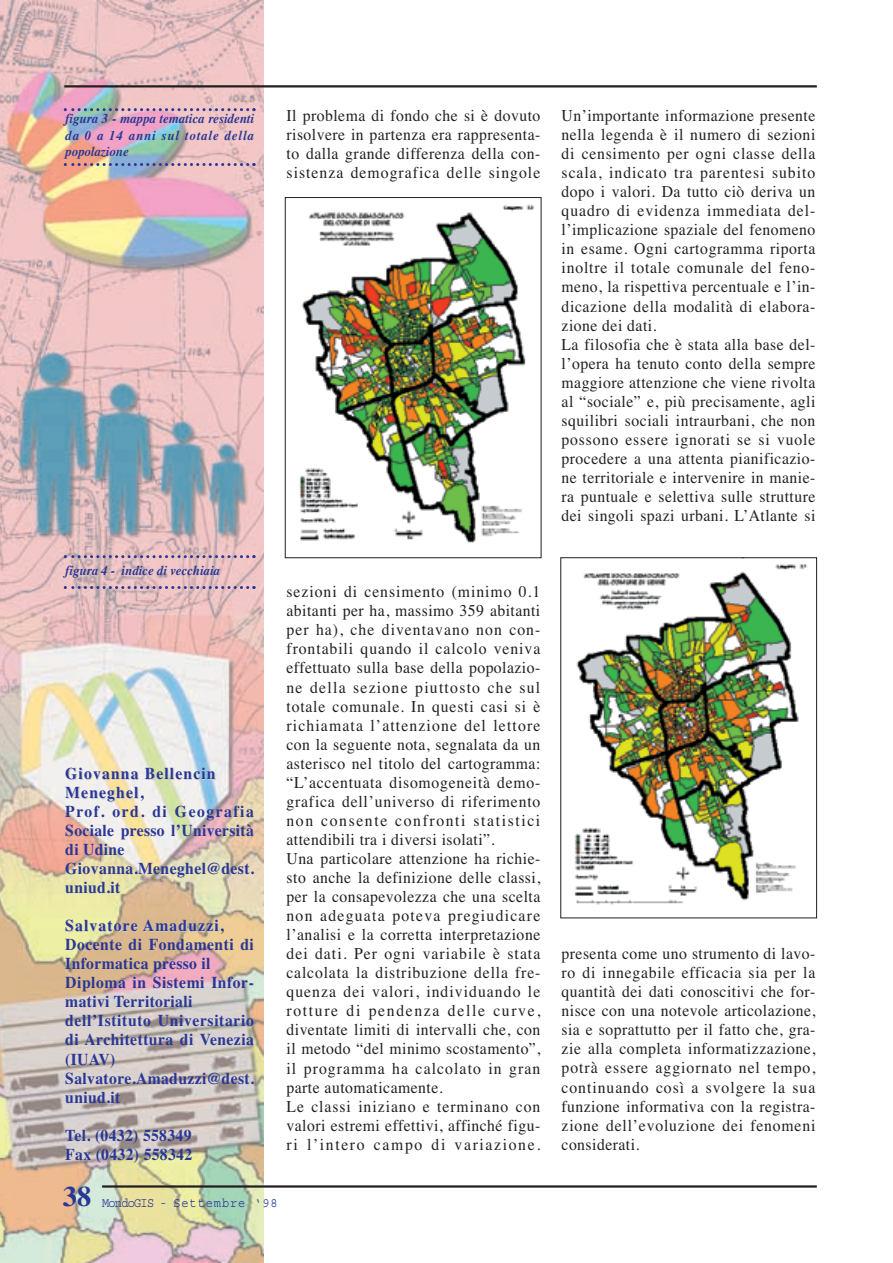
<style>
.page{position:relative;width:893px;height:1263px;background:#fff}
.page>*{position:absolute;margin:0;border:0;box-sizing:border-box;transform-origin:0 0}
.t1{font:16.5px/19px "Times";letter-spacing:.035em;color:#231f20;text-align:justify;scale:.95 1}
.t2{font:700 16.5px/18.9px "Times";letter-spacing:.025em;color:#293795;scale:.95 1}
.t3{font:italic 700 13.5px/16.5px "Times";color:#293795;text-align:justify;scale:.95 1}
.t4{font:13.5px "Courier";letter-spacing:.08em;color:#293795;scale:.88 1}
.s1{color:#ccc}
.s2{font-family:"Times";font-weight:700;font-size:28.5px}
</style>
<div class="page">
<img style="left:0;top:0;width:264px;height:1263px">
<hr style="left:64px;top:85px;width:752px;height:2px;background:#231f20">
<hr style="left:102px;top:1185px;width:714px;height:3px;background:#231f20">
<img style="left:299px;top:204px;width:236px;height:339px">
<div style="left:285px;top:197px;width:256px;height:361px;border:1px solid #231f20"></div>
<img style="left:574px;top:564px;width:234px;height:341px">
<svg style="left:64px;top:555px;width:191px;height:3px"></svg>
<svg style="left:64px;top:586px;width:191px;height:3px"></svg>
<svg style="left:64px;top:108px;width:191px;height:3px"></svg>
<svg style="left:64px;top:163px;width:191px;height:3px"></svg>
<p class="t3" style="left:65px;top:111px;width:200px">figura 3 - mappa tematica residenti da 0 a 14 anni sul totale della popolazione</p>
<p class="t1" style="left:286px;top:108px;width:269px">Il problema di fondo che si è dovuto risolvere in partenza era rappresenta&shy;to dalla grande differenza della con&shy;sistenza demografica delle singole</p>
<p class="t3" style="left:65px;top:564px;width:164px">figura 4 - indice di vecchiaia</p>
<p class="t2" style="left:65px;top:766px;width:200px"><span class="s1">Giovanna Bellencin<br>Meneghel</span>,<br>Prof. ord. di Geografia<br>Sociale presso l’Università di Udine<br>Giovanna.Meneghel@dest. uniud.it</p>
<p class="t2" style="left:65px;top:918px;width:200px"><span class="s1">Salvator</span>e <span class="s1">Amaduzzi</span>,<br>Docente di Fondamenti di<br>Informatica presso il<br>Diploma in Sistemi Infor&shy;mativi Territoriali dell’Istituto Universitario di Architettura di Venezia (IUAV)<br>Salvatore.Amaduzzi@dest. uniud.it</p>
<p class="t2" style="left:65px;top:1127px;width:135px">Tel. (0432) 558349<br>Fax (0432) 558342</p>
<p class="t4" style="left:63px;top:1198px;width:246px"><span class="s2">38</span> MondoGIS - Settembre ‘98</p>
<p class="t1" style="left:286px;top:584px;width:269px;text-align:left">sezioni di censimento (minimo 0.1 abitanti per ha, massimo 359 abitanti per ha), che diventavano non con&shy;frontabili quando il calcolo veniva effettuato sulla base della popolazio&shy;ne della sezione piuttosto che sul totale comunale. In questi casi si è richiamata l’attenzione del lettore con la seguente nota, segnalata da un asterisco nel titolo del cartogramma: “L’accentuata disomogeneità demo&shy;grafica dell’universo di riferimento non consente confronti statistici attendibili tra i diversi isolati”.<br>Una particolare attenzione ha richie&shy;sto anche la definizione delle classi, per la consapevolezza che una scelta non adeguata poteva pregiudicare l’analisi e la corretta interpretazione dei dati. Per ogni variabile è stata calcolata la distribuzione della fre&shy;quenza dei valori, individuando le rotture di pendenza delle curve, diventate limiti di intervalli che, con il metodo “del minimo scostamento”, il programma ha calcolato in gran parte automaticamente.<br>Le classi iniziano e terminano con valori estremi effettivi, affinché figu&shy;ri l’intero campo di variazione.</p>
<p class="t1" style="left:561px;top:108px;width:269px;text-align:left">Un’importante informazione presente nella legenda è il numero di sezioni di censimento per ogni classe della scala, indicato tra parentesi subito dopo i valori. Da tutto ciò deriva un quadro di evidenza immediata del&shy;l’implicazione spaziale del fenomeno in esame. Ogni cartogramma riporta inoltre il totale comunale del feno&shy;meno, la rispettiva percentuale e l’in&shy;dicazione della modalità di elabora&shy;zione dei dati.<br>La filosofia che è stata alla base del&shy;l’opera ha tenuto conto della sempre maggiore attenzione che viene rivolta al “sociale” e, più precisamente, agli squilibri sociali intraurbani, che non possono essere ignorati se si vuole procedere a una attenta pianificazio&shy;ne territoriale e intervenire in manie&shy;ra puntuale e selettiva sulle strutture dei singoli spazi urbani. L’Atlante si</p>
<p class="t1" style="left:561px;top:946px;width:269px">presenta come uno strumento di lavo&shy;ro di innegabile efficacia sia per la quantità dei dati conoscitivi che for&shy;nisce con una notevole articolazione, sia e soprattutto per il fatto che, gra&shy;zie alla completa informatizzazione, potrà essere aggiornato nel tempo, continuando così a svolgere la sua funzione informativa con la registra&shy;zione dell’evoluzione dei fenomeni considerati.</p>
</div>
